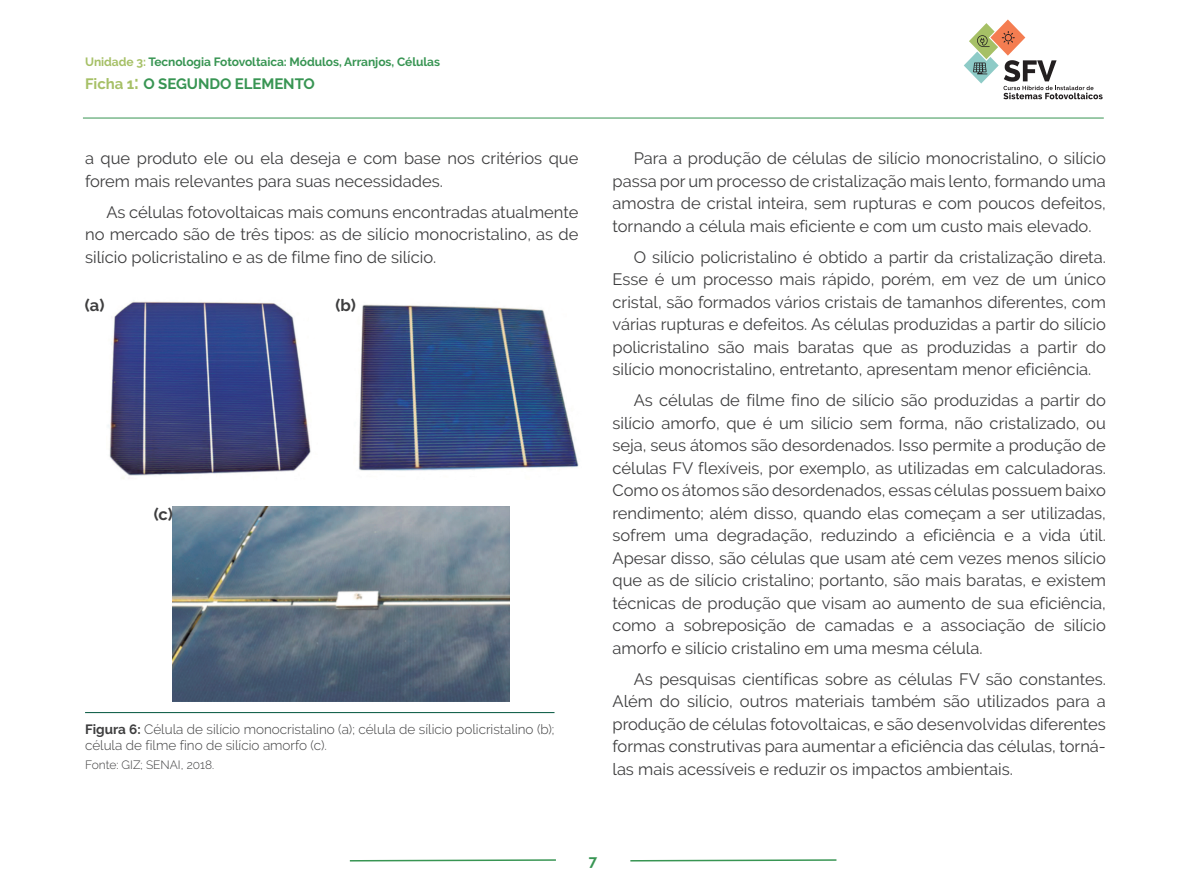
<style>
.page{position:relative;width:1191px;height:893px;background:#fff}
.page>*{position:absolute;margin:0;border:0;box-sizing:border-box;transform-origin:0 0}
.Texto_Corrido{font:16.5px/22.5px "Raleway";color:#3e3e3f;text-align:justify}
.Texto_Corrido-2{font:700 16.5px "Raleway";color:#3e3e3f}
.t1{font:700 15px "Raleway";letter-spacing:-.005em;color:#389553}
.Legenda_linha_com_fo{font:300 13.5px/16.2px "Raleway";color:#3e3e3f}
.t2{font:700 12px "Raleway";letter-spacing:-.005em;color:#389553}
.Fonte_sem_linha{font:300 12px "Raleway";color:#3e3e3f}
.s1{color:#a6c066}
.s2{font-size:19.5px;color:#a6c066}
.s3{font-weight:700}
</style>
<div class="page">
<svg style="left:964px;top:19px;width:138px;height:80px"></svg>
<hr style="left:83px;top:118px;width:1020px;height:1px;background:#389553">
<svg style="left:349px;top:859px;width:207px;height:3px"></svg>
<svg style="left:630px;top:859px;width:207px;height:3px"></svg>
<hr style="left:85px;top:712px;width:469px;height:1px;background:#00543d">
<img style="left:173px;top:506px;width:337px;height:195px">
<img style="left:108px;top:300px;width:203px;height:179px">
<img style="left:358px;top:304px;width:221px;height:167px">
<p class="t2" style="left:85px;top:54px;width:356px"><span class="s1">Unidade 3:</span> Tecnologia Fotovoltaica: Módulos, Arranjos, Células</p>
<p class="t1" style="left:85px;top:75px;width:231px"><span class="s1">Ficha 1</span><span class="s2">:</span> O SEGUNDO ELEMENTO</p>
<p class="Texto_Corrido" style="left:85px;top:147px;width:495px">a que produto ele ou ela deseja e com base nos critérios que forem mais relevantes para suas necessidades.</p>
<p class="Texto_Corrido" style="left:85px;top:201px;width:495px;text-indent:21px">As células fotovoltaicas mais comuns encontradas atualmente no mercado são de três tipos: as de silício monocristalino, as de silício policristalino e as de filme fino de silício.</p>
<p class="Texto_Corrido-2" style="left:85px;top:296px;width:21px">(a)</p>
<p class="Texto_Corrido-2" style="left:335px;top:296px;width:22px">(b)</p>
<p class="Texto_Corrido-2" style="left:154px;top:505px;width:21px">(c)</p>
<p class="Legenda_linha_com_fo" style="left:85px;top:721px;width:471px"><span class="s3">Figura 6:</span> Célula de silício monocristalino (a); célula de sílicio policristalino (b); célula de filme fino de silício amorfo (c).</p>
<p class="Fonte_sem_linha" style="left:85px;top:758px;width:131px">Fonte: GIZ; SENAI, 2018.</p>
<p class="Texto_Corrido" style="left:612px;top:147px;width:495px;text-indent:21px">Para a produção de células de silício monocristalino, o silício passa por um processo de cristalização mais lento, formando uma amostra de cristal inteira, sem rupturas e com poucos defeitos, tornando a célula mais eficiente e com um custo mais elevado.</p>
<p class="Texto_Corrido" style="left:612px;top:246px;width:495px;text-indent:21px">O silício policristalino é obtido a partir da cristalização direta.<br>Esse é um processo mais rápido, porém, em vez de um único cristal, são formados vários cristais de tamanhos diferentes, com várias rupturas e defeitos. As células produzidas a partir do silício policristalino são mais baratas que as produzidas a partir do silício monocristalino, entretanto, apresentam menor eficiência.</p>
<p class="Texto_Corrido" style="left:612px;top:389px;width:495px;text-indent:21px">As células de filme fino de silício são produzidas a partir do silício amorfo, que é um silício sem forma, não cristalizado, ou seja, seus átomos são desordenados. Isso permite a produção de células FV flexíveis, por exemplo, as utilizadas em calculadoras.<br>Como os átomos são desordenados, essas células possuem baixo rendimento; além disso, quando elas começam a ser utilizadas, sofrem uma degradação, reduzindo a eficiência e a vida útil.<br>Apesar disso, são células que usam até cem vezes menos silício que as de silício cristalino; portanto, são mais baratas, e existem técnicas de produção que visam ao aumento de sua eficiência, como a sobreposição de camadas e a associação de silício amorfo e silício cristalino em uma mesma célula.</p>
<p class="Texto_Corrido" style="left:612px;top:668px;width:495px;text-indent:21px">As pesquisas científicas sobre as células FV são constantes.<br>Além do silício, outros materiais também são utilizados para a produção de células fotovoltaicas, e são desenvolvidas diferentes formas construtivas para aumentar a eficiência das células, torná&shy;las mais acessíveis e reduzir os impactos ambientais.</p>
<p class="t1" style="left:589px;top:852px;width:10px">7</p>
</div>
